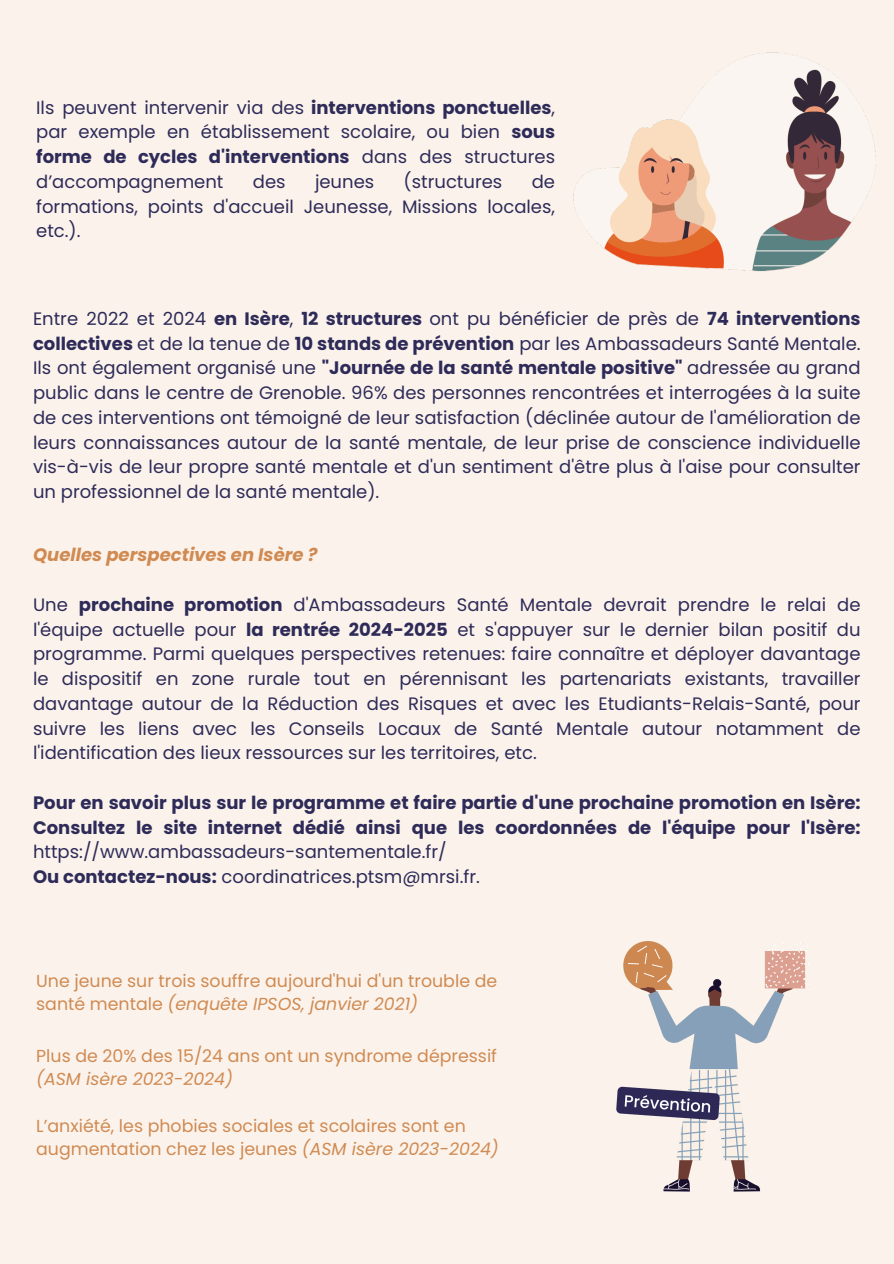
<style>
.page{position:relative;width:894px;height:1264px;background:#fff}
.page>*{position:absolute;margin:0;border:0;box-sizing:border-box;transform-origin:0 0}
.t1{font:18px/24.8px "Poppins";color:#2e2b59;text-align:justify}
.t2{font:700 18px/24.8px "Poppins";color:#2e2b59;text-align:justify}
.t3{font:italic 700 18px "Poppins";color:#d08a52}
.t4{font:17.4px/23.1px "Poppins";color:#d08a52}
.s1{font-weight:700}
.s2{font-weight:400}
.s3{font-style:italic}
</style>
<div class="page">
<div style="left:0;top:0;width:893px;height:1263px;background:#fbf3eb"></div>
<img style="left:573px;top:52px;width:303px;height:219px">
<img style="left:616px;top:941px;width:195px;height:251px">
<p class="t1" style="left:36px;top:95px;width:520px">Ils peuvent intervenir via des <span class="s1">interventions ponctuelles</span>, par exemple en établissement scolaire, ou bien <span class="s1">sous forme de cycles d'interventions</span> dans des structures d’accompagnement</p>
<p class="t1" style="left:253px;top:169px;width:34px">des</p>
<p class="t1" style="left:315px;top:169px;width:61px">jeunes</p>
<p class="t1" style="left:403px;top:169px;width:100px">(structures</p>
<p class="t1" style="left:36px;top:169px;width:520px;text-indent:495px">de formations, points d'accueil Jeunesse, Missions locales, etc.).</p>
<p class="t1" style="left:33px;top:306px;width:828px">Entre 2022 et 2024 <span class="s1">en Isère</span>, <span class="s1">12 structures</span> ont pu bénéficier de près de <span class="s1">74 interventions collectives</span> et de la tenue de <span class="s1">10 stands de prévention</span> par les Ambassadeurs Santé Mentale.<br>Ils ont également organisé une <span class="s1">"Journée de la santé mentale positive"</span> adressée au grand public dans le centre de Grenoble. 96% des personnes rencontrées et interrogées à la suite de ces interventions ont témoigné de leur satisfaction (déclinée autour de l'amélioration de leurs connaissances autour de la santé mentale, de leur prise de conscience individuelle vis-à-vis de leur propre santé mentale et d'un sentiment d'être plus à l'aise pour consulter un professionnel de la santé mentale).</p>
<p class="t3" style="left:33px;top:542px;width:286px">Quelles perspectives en Isère ?</p>
<h1 class="t1" style="left:33px;top:592px;width:828px">Une <span class="s1">prochaine promotion</span> d'Ambassadeurs Santé Mentale devrait prendre le relai de l'équipe actuelle pour <span class="s1">la rentrée 2024-2025</span> et s'appuyer sur le dernier bilan positif du programme. Parmi quelques perspectives retenues: faire connaître et déployer davantage le dispositif en zone rurale tout en pérennisant les partenariats existants, travailler davantage autour de la Réduction des Risques et avec les Etudiants-Relais-Santé, pour suivre les liens avec les Conseils Locaux de Santé Mentale autour notamment de l'identification des lieux ressources sur les territoires, etc.</h1>
<p class="t2" style="left:33px;top:790px;width:828px">Pour en savoir plus sur le programme et faire partie d'une prochaine promotion en Isère:<br>Consultez le site internet dédié ainsi que les coordonnées de l'équipe pour l'Isère: <span class="s2">https://www.ambassadeurs-santementale.fr/</span></p>
<p class="t1" style="left:33px;top:864px;width:448px"><span class="s1">Ou contactez-nous:</span> coordinatrices.ptsm@mrsi.fr.</p>
<p class="t4" style="left:36px;top:969px;width:462px">Une jeune sur trois souffre aujourd'hui d'un trouble de santé mentale <span class="s3">(enquête IPSOS, janvier 2021)</span></p>
<p class="t4" style="left:36px;top:1044px;width:462px">Plus de 20% des 15/24 ans ont un syndrome dépressif <span class="s3">(ASM isère 2023-2024)</span></p>
<p class="t4" style="left:36px;top:1114px;width:464px">L’anxiété, les phobies sociales et scolaires sont en augmentation chez les jeunes <span class="s3">(ASM isère 2023-2024)</span></p>
</div>
